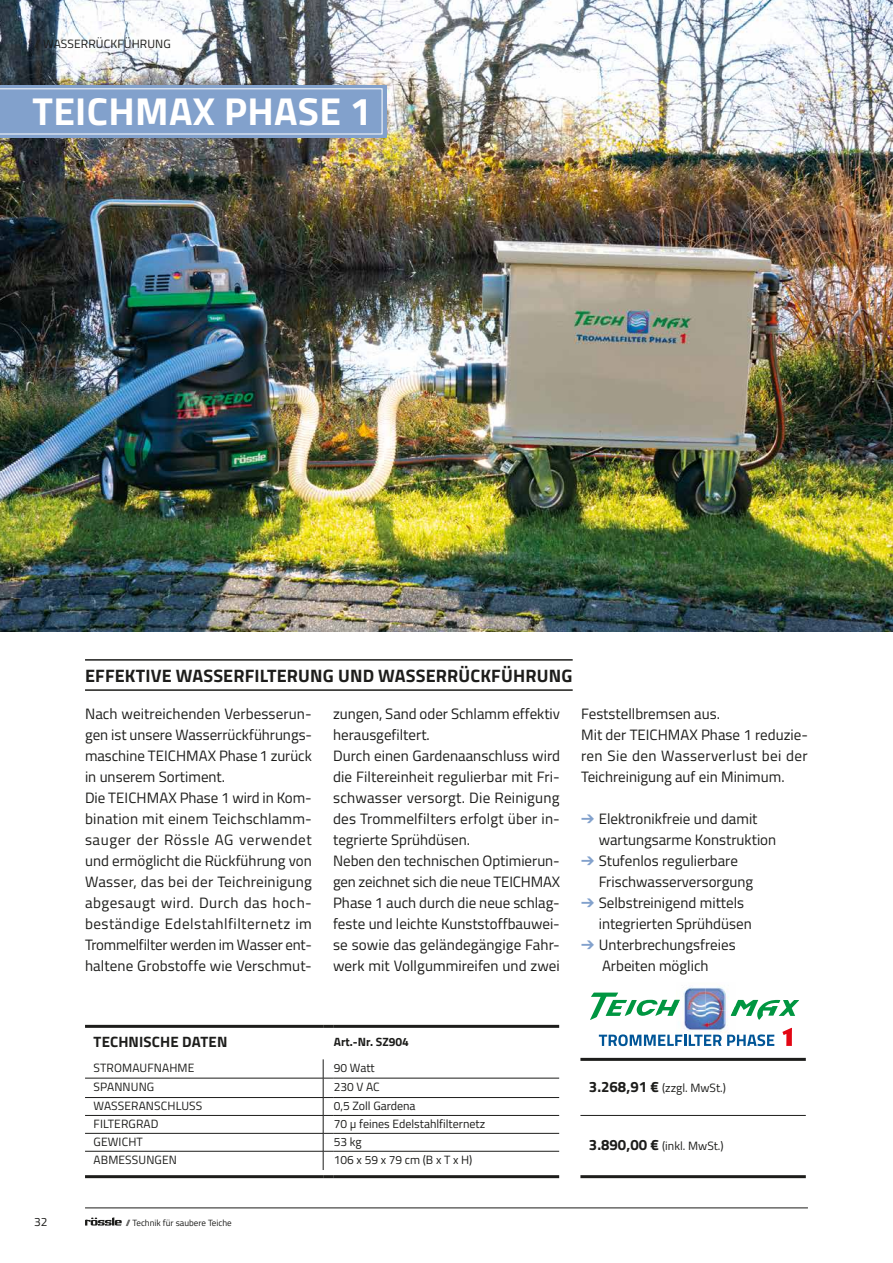
<style>
.page{position:relative;width:893px;height:1263px;background:#fff}
.page>*{position:absolute;margin:0;border:0;box-sizing:border-box;transform-origin:0 0}
.t1{font:700 39px "Titillium Web";letter-spacing:.01em;color:#fff}
.t2{font:700 18px "Titillium Web";letter-spacing:.01em;color:#1d1d1b}
.t3{font:15px/21px "Titillium Web";color:#1d1d1b}
.t4{font:700 15px "Titillium Web";letter-spacing:.01em;color:#1d1d1b}
.t5{font:12px "Titillium Web";letter-spacing:.005em;color:#1d1d1b}
.t6{font:700 12px "Titillium Web";color:#1d1d1b}
.t7{font:9px "Titillium Web";color:#1d1d1b}
.s1{font-weight:700;font-size:15px}
</style>
<div class="page">
<img style="left:0;top:0;width:893px;height:631px">
<hr style="left:85px;top:1207px;width:723px;height:1px;background:#1d1d1b">
<svg style="left:85px;top:1217px;width:37px;height:8px"></svg>
<svg style="left:0;top:85px;width:386px;height:53px;fill:#82a1cc"></svg>
<div style="left:0;top:88px;width:382px;height:46px;background:#82a1cc"></div>
<hr style="left:85px;top:659px;width:488px;height:2px;background:#1d1d1b">
<hr style="left:85px;top:689px;width:488px;height:2px;background:#1d1d1b">
<hr style="left:85px;top:1078px;width:238px;height:1px;background:#1d1d1b">
<hr style="left:334px;top:1078px;width:225px;height:1px;background:#1d1d1b">
<hr style="left:85px;top:1097px;width:238px;height:1px;background:#1d1d1b">
<hr style="left:334px;top:1097px;width:225px;height:1px;background:#1d1d1b">
<hr style="left:85px;top:1115px;width:238px;height:1px;background:#1d1d1b">
<hr style="left:334px;top:1115px;width:225px;height:1px;background:#1d1d1b">
<hr style="left:85px;top:1133px;width:238px;height:1px;background:#1d1d1b">
<hr style="left:334px;top:1133px;width:225px;height:1px;background:#1d1d1b">
<hr style="left:334px;top:1151px;width:225px;height:1px;background:#1d1d1b">
<hr style="left:85px;top:1025px;width:238px;height:3px;background:#1d1d1b">
<svg style="left:323px;top:1025px;width:11px;height:3px"></svg>
<hr style="left:334px;top:1025px;width:225px;height:3px;background:#1d1d1b">
<hr style="left:580px;top:1175px;width:226px;height:3px;background:#1d1d1b">
<hr style="left:85px;top:1175px;width:238px;height:3px;background:#1d1d1b">
<svg style="left:323px;top:1059px;width:11px;height:119px"></svg>
<hr style="left:334px;top:1175px;width:225px;height:3px;background:#1d1d1b">
<hr style="left:580px;top:1058px;width:226px;height:3px;background:#1d1d1b">
<hr style="left:580px;top:1115px;width:226px;height:1px;background:#1d1d1b">
<hr style="left:85px;top:1151px;width:238px;height:1px;background:#1d1d1b">
<img style="left:683px;top:987px;width:48px;height:46px">
<svg style="left:590px;top:992px;width:90px;height:28px"></svg>
<svg style="left:731px;top:1000px;width:68px;height:20px"></svg>
<svg style="left:782px;top:1028px;width:10px;height:18px"></svg>
<svg style="left:599px;top:1034px;width:175px;height:12px"></svg>
<p class="t5" style="left:34px;top:35px;width:138px">// WASSERRÜCKFÜHRUNG</p>
<h1 class="t1" style="left:32px;top:82px;width:341px">TEICHMAX PHASE 1</h1>
<p class="t2" style="left:85px;top:662px;width:489px">EFFEKTIVE WASSERFILTERUNG UND WASSERRÜCKFÜHRUNG</p>
<p class="t3" style="left:85px;top:702px;width:228px">Nach weitreichenden Verbesserun&shy;gen ist unsere Wasserrückführungs&shy;maschine TEICHMAX Phase1 zurück in unserem Sortiment.<br>Die TEICHMAX Phase 1 wird in Kom&shy;bination mit einem Teichschlamm&shy;sauger der Rössle AG verwendet und ermöglicht die Rückführung von Wasser, das bei der Teichreinigung abgesaugt wird. Durch das hoch&shy;beständige Edelstahlfilternetz im Trommelfilter werden im Wasser ent&shy;haltene Grobstoffe wie Verschmut-</p>
<p class="t3" style="left:333px;top:702px;width:228px">zungen, Sand oder Schlamm effektiv herausgefiltert.<br>Durch einen Gardenaanschluss wird die Filtereinheit regulierbar mit Fri&shy;schwasser versorgt. Die Reinigung des Trommelfilters erfolgt über in&shy;tegrierte Sprühdüsen.<br>Neben den technischen Optimierun&shy;gen zeichnet sich die neue TEICHMAX Phase 1 auch durch die neue schlag&shy;feste und leichte Kunststoffbauwei&shy;se sowie das geländegängige Fahr&shy;werk mit Vollgummireifen und zwei</p>
<p class="t3" style="left:581px;top:702px;width:228px">Feststellbremsen aus.<br>Mit der TEICHMAX Phase 1 reduzie&shy;ren Sie den Wasserverlust bei der<br>Teichreinigung auf ein Minimum.</p>
<p class="t3" style="left:599px;top:807px;width:179px">Elektronikfreie und damit wartungsarme Konstruktion<br>Stufenlos regulierbare<br>Frischwasserversorgung<br>Selbstreinigend mittels integrierten Sprühdüsen<br>Unterbrechungsfreies<br>Arbeiten möglich</p>
<p class="t4" style="left:94px;top:1030px;width:135px">TECHNISCHE DATEN</p>
<p class="t6" style="left:334px;top:1032px;width:77px">Art.-Nr. SZ904</p>
<p class="t5" style="left:94px;top:1059px;width:102px">STROMAUFNAHME</p>
<p class="t5" style="left:334px;top:1059px;width:42px">90 Watt</p>
<p class="t5" style="left:94px;top:1078px;width:62px">SPANNUNG</p>
<p class="t5" style="left:334px;top:1078px;width:47px">230 V AC</p>
<p class="t5" style="left:589px;top:1079px;width:139px"><span class="s1">3.268,91 €</span> (zzgl. MwSt.)</p>
<p class="t5" style="left:94px;top:1097px;width:110px">WASSERANSCHLUSS</p>
<p class="t5" style="left:334px;top:1097px;width:83px">0,5 Zoll Gardena</p>
<p class="t5" style="left:94px;top:1115px;width:66px">FILTERGRAD</p>
<p class="t5" style="left:334px;top:1115px;width:153px">70 µ feines Edelstahlfilternetz</p>
<p class="t5" style="left:589px;top:1137px;width:136px"><span class="s1">3.890,00 €</span> (inkl. MwSt.)</p>
<p class="t5" style="left:94px;top:1133px;width:51px">GEWICHT</p>
<p class="t5" style="left:334px;top:1133px;width:29px">53 kg</p>
<p class="t5" style="left:94px;top:1151px;width:85px">ABMESSUNGEN</p>
<p class="t5" style="left:334px;top:1151px;width:140px">106 x 59 x 79 cm (B x T x H)</p>
<p class="t5" style="left:34px;top:1212px;width:15px">32</p>
<p class="t7" style="left:126px;top:1216px;width:108px">// Technik für saubere Teiche</p>
</div>
